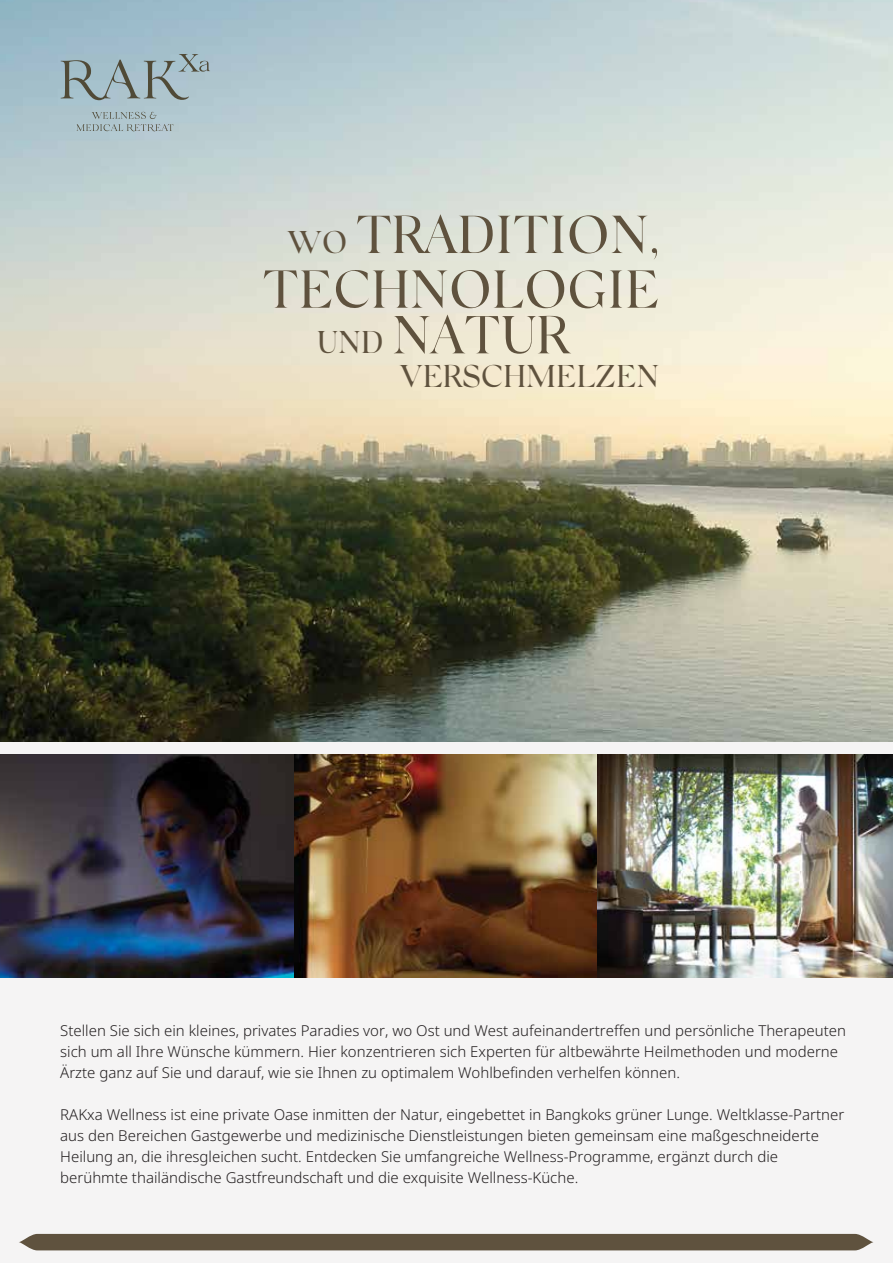
<style>
.page{position:relative;width:893px;height:1263px;background:#f5f4f4}
.page>*{position:absolute;margin:0;border:0;box-sizing:border-box;transform-origin:0 0}
.t1{font:53.25px/45.6px "Silk Serif";color:#5f523e}
.t2{font:31.5px "Silk Serif";color:#5f523e}
.t3{font:300 15px/21px "Noto Sans New";color:#231f20}
.s1{font-size:31.5px}
</style>
<div class="page">
<img style="left:0;top:0;width:893px;height:742px">
<img style="left:0;top:754px;width:893px;height:223px">
<svg style="left:76px;top:112px;width:98px;height:19px;background:#a5b8bd"></svg>
<svg style="left:61px;top:54px;width:149px;height:46px;background:#98adb2"></svg>
<div style="left:19px;top:1234px;width:855px;height:16px;background:#5f523e"></div>
<h1 class="t1" style="left:287px;top:212px;width:374px"><span class="s1">WO</span> TRADITION,</h1>
<h1 class="t1" style="left:317px;top:267px;width:345px;text-indent:-54px">TECHNOLOGIE<br><span class="s1">UND</span> NATUR</h1>
<h2 class="t2" style="left:400px;top:358px;width:261px">VERSCHMELZEN</h2>
<p class="t3" style="left:60px;top:1020px;width:787px">Stellen Sie sich ein kleines, privates Paradies vor, wo Ost und West aufeinandertreffen und persönliche Therapeuten sich um all Ihre Wünsche kümmern. Hier konzentrieren sich Experten für altbewährte Heilmethoden und moderne<br>Ärzte ganz auf Sie und darauf, wie sie Ihnen zu optimalem Wohlbefinden verhelfen können.</p>
<p class="t3" style="left:60px;top:1104px;width:785px">RAKxa Wellness ist eine private Oase inmitten der Natur, eingebettet in Bangkoks grüner Lunge. Weltklasse-Partner aus den Bereichen Gastgewerbe und medizinische Dienstleistungen bieten gemeinsam eine maßgeschneiderte Heilung an, die ihresgleichen sucht. Entdecken Sie umfangreiche Wellness-Programme, ergänzt durch die berühmte thailändische Gastfreundschaft und die exquisite Wellness-Küche.</p>
</div>
